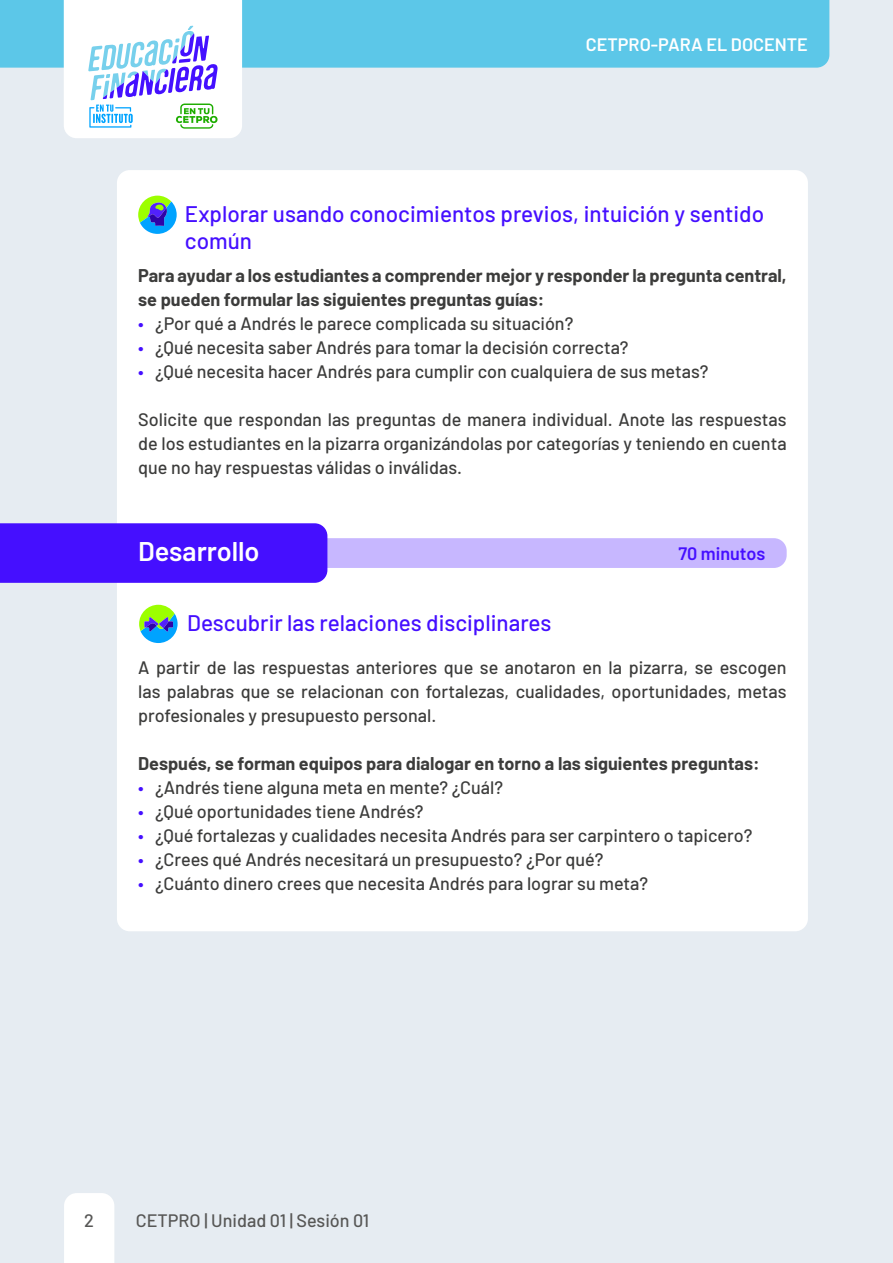
<style>
.page{position:relative;width:893px;height:1263px;background:#e6ecf2}
.page>*{position:absolute;margin:0;border:0;box-sizing:border-box;transform-origin:0 0}
.t1{font:600 27px "Barlow";color:#fff}
.t2{font:500 22.5px/27px "Barlow";color:#450fff}
.t3{font:500 18px/24px "Barlow";color:#3c3c3b;text-align:justify}
.t4{font:700 18px/24px "Barlow";color:#3c3c3b}
.t5{font:500 18px "Barlow";color:#575756}
.t6{font:600 18px "Barlow";color:#fff}
.t7{font:600 18px "Barlow";color:#450fff}
.s1{color:#450fff}
</style>
<div class="page">
<div style="left:64px;top:1193px;width:50px;height:70px;background:#fff"></div>
<div style="left:0;top:0;width:829px;height:68px;background:#5cc7e8"></div>
<svg style="left:64px;top:0;width:178px;height:138px"></svg>
<div style="left:117px;top:170px;width:691px;height:761px;background:#fff;border-radius:13px"></div>
<svg style="left:138px;top:196px;width:39px;height:38px"></svg>
<svg style="left:139px;top:605px;width:39px;height:38px"></svg>
<svg style="left:0;top:523px;width:787px;height:60px"></svg>
<p class="t6" style="left:586px;top:32px;width:224px">CETPRO-PARA EL DOCENTE</p>
<p class="t2" style="left:185px;top:199px;width:581px">Explorar usando conocimientos previos, intuición y sentido común</p>
<p class="t4" style="left:138px;top:262px;width:650px">Para ayudar a los estudiantes a comprender mejor y responder la pregunta central, se pueden formular las siguientes preguntas guías:</p>
<p class="t3" style="left:138px;top:310px;width:437px"><span class="s1">•</span> ¿Por qué a Andrés le parece complicada su situación?</p>
<p class="t3" style="left:138px;top:334px;width:492px"><span class="s1">•</span> ¿Qué necesita saber Andrés para tomar la decisión correcta?</p>
<p class="t3" style="left:138px;top:358px;width:572px"><span class="s1">•</span> ¿Qué necesita hacer Andrés para cumplir con cualquiera de sus metas?</p>
<p class="t3" style="left:138px;top:406px;width:650px">Solicite que respondan las preguntas de manera individual. Anote las respuestas de los estudiantes en la pizarra organizándolas por categorías y teniendo en cuenta que no hay respuestas válidas o inválidas.</p>
<h1 class="t1" style="left:138px;top:531px;width:123px">Desarrollo</h1>
<p class="t7" style="left:678px;top:541px;width:89px">70 minutos</p>
<p class="t2" style="left:187px;top:608px;width:366px">Descubrir las relaciones disciplinares</p>
<p class="t3" style="left:138px;top:654px;width:650px">A partir de las respuestas anteriores que se anotaron en la pizarra, se escogen las palabras que se relacionan con fortalezas, cualidades, oportunidades, metas profesionales y presupuesto personal.</p>
<p class="t4" style="left:138px;top:750px;width:623px">Después, se forman equipos para dialogar en torno a las siguientes preguntas:</p>
<p class="t3" style="left:138px;top:774px;width:366px"><span class="s1">•</span> ¿Andrés tiene alguna meta en mente? ¿Cuál?</p>
<p class="t3" style="left:138px;top:798px;width:287px"><span class="s1">•</span> ¿Qué oportunidades tiene Andrés?</p>
<p class="t3" style="left:138px;top:822px;width:616px"><span class="s1">•</span> ¿Qué fortalezas y cualidades necesita Andrés para ser carpintero o tapicero?</p>
<p class="t3" style="left:138px;top:846px;width:467px"><span class="s1">•</span> ¿Crees qué Andrés necesitará un presupuesto? ¿Por qué?</p>
<p class="t3" style="left:138px;top:870px;width:511px"><span class="s1">•</span> ¿Cuánto dinero crees que necesita Andrés para lograr su meta?</p>
<p class="t5" style="left:84px;top:1207px;width:11px">2</p>
<p class="t5" style="left:136px;top:1207px;width:235px">CETPRO | Unidad 01 | Sesión 01</p>
</div>
